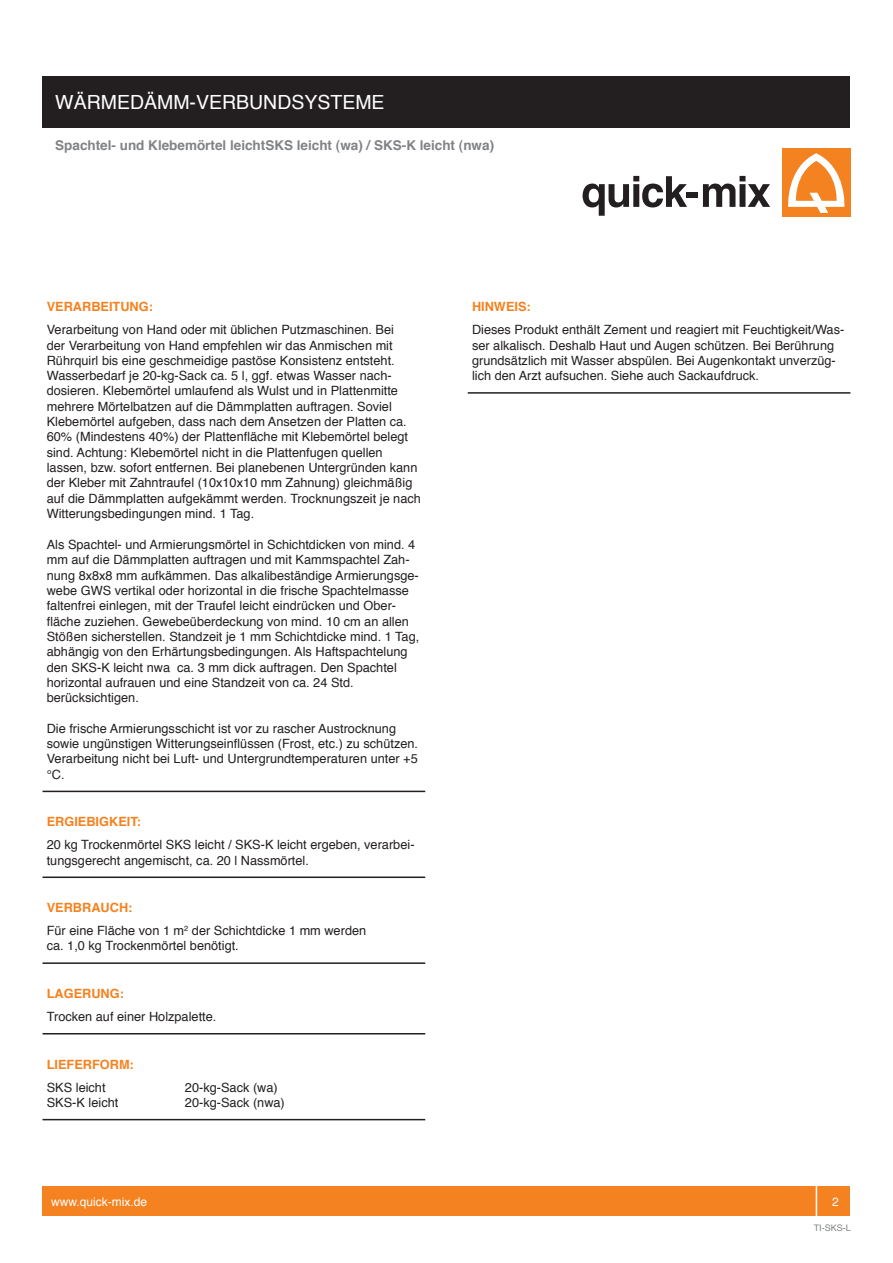
<style>
.page{position:relative;width:893px;height:1263px;background:#fff}
.page>*{position:absolute;margin:0;border:0;box-sizing:border-box;transform-origin:0 0}
.t1{font:19.5px "Helvetica";color:#fff}
.t2{font:700 13.5px "Helvetica";color:#808285}
.t3{font:12.75px/15.3px "Helvetica";color:#231f20}
.t4{font:700 12.75px "Helvetica";color:#f58220}
.t5{font:12px "Helvetica";color:#fff}
.t6{font:9px "Helvetica";color:#808285}
</style>
<div class="page">
<div style="left:43px;top:77px;width:807px;height:51px;background:#231f20"></div>
<svg style="left:583px;top:176px;width:104px;height:40px"></svg>
<div style="left:686px;top:192px;width:12px;height:6px;background:#231f20"></div>
<svg style="left:703px;top:176px;width:67px;height:31px"></svg>
<div style="left:782px;top:149px;width:68px;height:68px;background:#f58220"></div>
<svg style="left:788px;top:153px;width:57px;height:60px"></svg>
<div style="left:43px;top:1186px;width:807px;height:30px;background:#f58220"></div>
<div style="left:816px;top:1181px;width:39px;height:40px;border:2px solid #fff"></div>
<hr style="left:43px;top:791px;width:382px;height:1px;background:#231f20">
<hr style="left:43px;top:876px;width:382px;height:2px;background:#231f20">
<hr style="left:43px;top:962px;width:382px;height:2px;background:#231f20">
<hr style="left:43px;top:1033px;width:382px;height:1px;background:#231f20">
<hr style="left:43px;top:1119px;width:382px;height:1px;background:#231f20">
<hr style="left:468px;top:392px;width:382px;height:2px;background:#231f20">
<p class="t1" style="left:55px;top:87px;width:331px">WÄRMEDÄMM-VERBUNDSYSTEME</p>
<p class="t2" style="left:55px;top:135px;width:440px">Spachtel- und Klebemörtel leichtSKS leicht (wa) / SKS-K leicht (nwa)</p>
<p class="t4" style="left:47px;top:297px;width:108px">VERARBEITUNG:</p>
<p class="t3" style="left:47px;top:322px;width:376px">Verarbeitung von Hand oder mit üblichen Putzmaschinen. Bei<br>der Verarbeitung von Hand empfehlen wir das Anmischen mit Rührquirl bis eine geschmeidige pastöse Konsistenz entsteht.<br>Wasserbedarf je 20-kg-Sack ca. 5 l, ggf. etwas Wasser nach&shy;dosieren. Klebemörtel umlaufend als Wulst und in Plattenmitte mehrere Mörtelbatzen auf die Dämmplatten auftragen. Soviel Klebemörtel aufgeben, dass nach dem Ansetzen der Platten ca.<br>60% (Mindestens 40%) der Plattenfläche mit Klebemörtel belegt sind. Achtung: Klebemörtel nicht in die Plattenfugen quellen lassen, bzw. sofort entfernen. Bei planebenen Untergründen kann der Kleber mit Zahntraufel (10x10x10 mm Zahnung) gleichmäßig auf die Dämmplatten aufgekämmt werden. Trocknungszeit je nach Witterungsbedingungen mind. 1 Tag.</p>
<p class="t3" style="left:47px;top:537px;width:374px">Als Spachtel- und Armierungsmörtel in Schichtdicken von mind. 4 mm auf die Dämmplatten auftragen und mit Kammspachtel Zah&shy;nung 8x8x8 mm aufkämmen. Das alkalibeständige Armierungsge&shy;webe GWS vertikal oder horizontal in die frische Spachtelmasse faltenfrei einlegen, mit der Traufel leicht eindrücken und Ober&shy;fläche zuziehen. Gewebeüberdeckung von mind. 10 cm an allen Stößen sicherstellen. Standzeit je 1 mm Schichtdicke mind. 1 Tag, abhängig von den Erhärtungsbedingungen. Als Haftspachtelung den SKS-K leicht nwa ca. 3 mm dick auftragen. Den Spachtel horizontal aufrauen und eine Standzeit von ca. 24 Std.</p>
<p class="t3" style="left:47px;top:690px;width:94px">berücksichtigen.</p>
<p class="t3" style="left:47px;top:721px;width:373px">Die frische Armierungsschicht ist vor zu rascher Austrocknung sowie ungünstigen Witterungseinflüssen (Frost, etc.) zu schützen.<br>Verarbeitung nicht bei Luft- und Untergrundtemperaturen unter +5 °C.</p>
<p class="t4" style="left:47px;top:812px;width:96px">ERGIEBIGKEIT:</p>
<p class="t3" style="left:47px;top:837px;width:369px">20 kg Trockenmörtel SKS leicht / SKS-K leicht ergeben, verarbei&shy;tungsgerecht angemischt, ca. 20 l Nassmörtel.</p>
<p class="t4" style="left:47px;top:897px;width:87px">VERBRAUCH:</p>
<p class="t3" style="left:47px;top:923px;width:321px">Für eine Fläche von 1 m<sup>2</sup> der Schichtdicke 1 mm werden</p>
<p class="t3" style="left:47px;top:939px;width:194px">ca. 1,0 kg Trockenmörtel benötigt.</p>
<p class="t4" style="left:47px;top:983px;width:79px">LAGERUNG:</p>
<p class="t3" style="left:47px;top:1009px;width:171px">Trocken auf einer Holzpalette.</p>
<p class="t4" style="left:47px;top:1054px;width:89px">LIEFERFORM:</p>
<p class="t3" style="left:47px;top:1080px;width:60px">SKS leicht</p>
<p class="t3" style="left:47px;top:1095px;width:73px">SKS-K leicht</p>
<p class="t3" style="left:185px;top:1080px;width:94px">20-kg-Sack (wa)</p>
<p class="t3" style="left:185px;top:1095px;width:101px">20-kg-Sack (nwa)</p>
<p class="t4" style="left:472px;top:297px;width:60px">HINWEIS:</p>
<p class="t3" style="left:472px;top:322px;width:374px">Dieses Produkt enthält Zement und reagiert mit Feuchtigkeit/Was&shy;ser alkalisch. Deshalb Haut und Augen schützen. Bei Berührung grundsätzlich mit Wasser abspülen. Bei Augenkontakt unverzüg&shy;lich den Arzt aufsuchen. Siehe auch Sackaufdruck.</p>
<p class="t5" style="left:51px;top:1192px;width:98px">www.quick-mix.de</p>
<p class="t5" style="left:832px;top:1192px;width:8px">2</p>
<p class="t6" style="left:814px;top:1221px;width:39px">TI-SKS-L</p>
</div>
